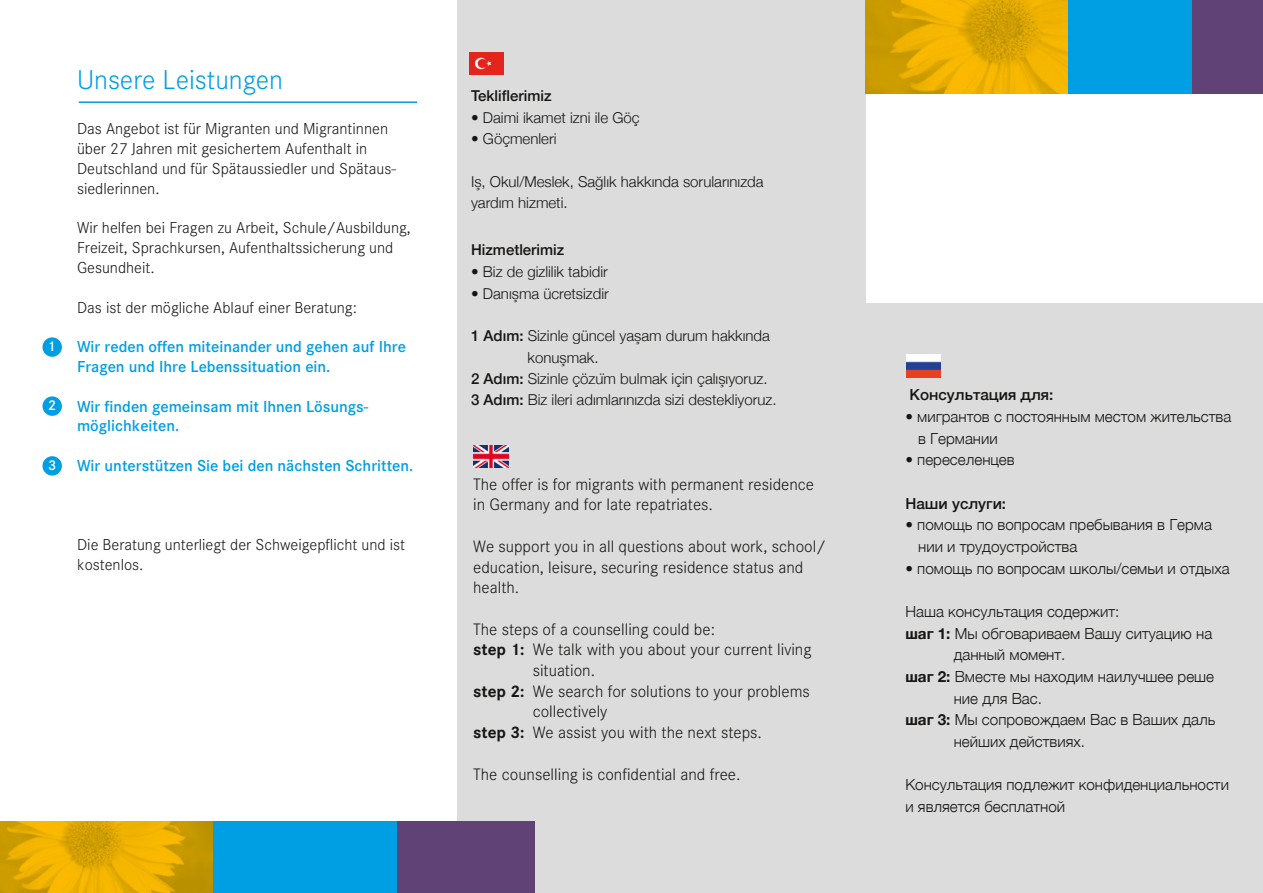
<style>
.page{position:relative;width:1263px;height:893px;background:#fff}
.page>*{position:absolute;margin:0;border:0;box-sizing:border-box;transform-origin:0 0}
.t1{font:300 28.2px "Corporate S";color:#009ee3}
.t2{font:300 17.25px/20.7px "Corporate S";color:#171615}
.t3{font:300 16.5px/19.8px "Corporate S";color:#171615}
.t4{font:600 16.5px/19.8px "Corporate S";color:#009ee3}
.t5{font:300 15.3px/21.6px "Helvetica Neue";color:#171615}
.t6{font:500 15.3px "Helvetica Neue";color:#171615}
.t7{font:300 15px/21.3px "Helvetica Neue";color:#171615}
.t8{font:500 15px "Helvetica Neue";color:#171615}
.t9{font:600 14.7px "Corporate S";color:#fff}
.s1{font-size:15.3px}
.s2{font-weight:500}
.s3{font-weight:700}
</style>
<div class="page">
<div style="left:457px;top:0;width:408px;height:893px;background:#dcdcdc"></div>
<div style="left:861px;top:304px;width:402px;height:589px;background:#dcdcdc"></div>
<img style="left:470px;top:52px;width:34px;height:23px">
<img style="left:906px;top:354px;width:34px;height:23px">
<img style="left:474px;top:445px;width:34px;height:23px">
<hr style="left:79px;top:101px;width:338px;height:2px;background:#009ee3">
<img style="left:0;top:821px;width:213px;height:72px">
<div style="left:213px;top:821px;width:199px;height:72px;background:#009ee3"></div>
<div style="left:397px;top:821px;width:138px;height:72px;background:#604276"></div>
<div style="left:43px;top:337px;width:19px;height:20px;background:#009ee3;border-radius:50%"></div>
<div style="left:43px;top:456px;width:19px;height:20px;background:#009ee3;border-radius:50%"></div>
<div style="left:43px;top:396px;width:19px;height:20px;background:#009ee3;border-radius:50%"></div>
<img style="left:866px;top:0;width:202px;height:94px">
<div style="left:1068px;top:0;width:128px;height:94px;background:#009ee3"></div>
<div style="left:1192px;top:0;width:71px;height:94px;background:#604276"></div>
<p class="t9" style="left:48px;top:342px;width:10px">1</p>
<p class="t9" style="left:48px;top:401px;width:10px">2</p>
<p class="t9" style="left:48px;top:460px;width:10px">3</p>
<h1 class="t1" style="left:77px;top:70px;width:208px">Unsere Leistungen</h1>
<p class="t3" style="left:77px;top:121px;width:320px">Das Angebot ist für Migranten und Migrantinnen über 27 Jahren mit gesichertem Aufenthalt in Deutschland und für Spätaussiedler und Spätaus&shy;siedlerinnen.</p>
<p class="t3" style="left:77px;top:220px;width:335px">Wir helfen bei Fragen zu Arbeit, Schule/Ausbildung,<br>Freizeit, Sprachkursen, Aufenthaltssicherung und<br>Gesundheit.</p>
<p class="t3" style="left:77px;top:299px;width:281px">Das ist der mögliche Ablauf einer Beratung:</p>
<p class="t4" style="left:77px;top:338px;width:330px">Wir reden offen miteinander und gehen auf Ihre<br>Fragen und Ihre Lebenssituation ein.</p>
<p class="t4" style="left:77px;top:398px;width:293px">Wir finden gemeinsam mit Ihnen Lösungs&shy;möglichkeiten.</p>
<p class="t4" style="left:77px;top:457px;width:338px">Wir unterstützen Sie bei den nächsten Schritten.</p>
<p class="t3" style="left:77px;top:536px;width:330px">Die Beratung unterliegt der Schweigepflicht und ist kostenlos.</p>
<p class="t8" style="left:471px;top:87px;width:82px">Tekliflerimiz</p>
<p class="t7" style="left:471px;top:106px;width:170px"><span class="s1">•</span> Daimi ikamet izni ile Göç</p>
<p class="t7" style="left:471px;top:128px;width:87px"><span class="s1">•</span> Göçmenleri</p>
<p class="t7" style="left:471px;top:171px;width:294px">Iş, Okul/Meslek, Sağlık hakkında sorularınızda yardım hizmeti.</p>
<p class="t8" style="left:471px;top:241px;width:95px">Hizmetlerimiz</p>
<p class="t7" style="left:471px;top:261px;width:138px"><span class="s1">•</span> Biz de gizlilik tabidir</p>
<p class="t7" style="left:471px;top:282px;width:139px"><span class="s1">•</span> Danışma ücretsizdir</p>
<p class="t7" style="left:471px;top:325px;width:300px"><span class="s2">1 Adım:</span> Sizinle güncel yaşam durum hakkında</p>
<p class="t7" style="left:527px;top:346px;width:73px">konuşmak.</p>
<p class="t7" style="left:471px;top:368px;width:298px"><span class="s2">2 Adım:</span> Sizinle çözüm bulmak için çalışıyoruz.</p>
<p class="t7" style="left:471px;top:389px;width:307px"><span class="s2">3 Adım:</span> Biz ileri adımlarınızda sizi destekliyoruz.</p>
<p class="t2" style="left:473px;top:475px;width:342px">The offer is for migrants with permanent residence in Germany and for late repatriates.</p>
<p class="t2" style="left:473px;top:537px;width:354px">We support you in all questions about work, school/ education, leisure, securing residence status and health.</p>
<p class="t2" style="left:473px;top:620px;width:243px">The steps of a counselling could be:</p>
<p class="t2" style="left:473px;top:641px;width:340px"><span class="s3">step 1:</span> We talk with you about your current living</p>
<p class="t2" style="left:533px;top:662px;width:64px">situation.</p>
<p class="t2" style="left:473px;top:682px;width:338px"><span class="s3">step 2:</span> We search for solutions to your problems</p>
<p class="t2" style="left:533px;top:703px;width:76px">collectively</p>
<p class="t2" style="left:473px;top:724px;width:290px"><span class="s3">step 3:</span> We assist you with the next steps.</p>
<p class="t2" style="left:473px;top:765px;width:269px">The counselling is confidential and free.</p>
<p class="t6" style="left:910px;top:385px;width:145px">Консультация для:</p>
<p class="t5" style="left:918px;top:406px;width:315px;text-indent:-13px">• мигрантов с постоянным местом жительства в Германии</p>
<p class="t5" style="left:905px;top:449px;width:111px">• переселенцев</p>
<p class="t6" style="left:905px;top:494px;width:102px">Наши услуги:</p>
<p class="t5" style="left:918px;top:514px;width:295px;text-indent:-13px">• помощь по вопросам пребывания в Герма нии и трудоустройства</p>
<p class="t5" style="left:905px;top:557px;width:326px">• помощь по вопросам школы/семьи и отдыха</p>
<p class="t5" style="left:905px;top:600px;width:215px">Наша консультация содержит:</p>
<p class="t5" style="left:905px;top:622px;width:308px"><span class="s3">шаг 1:</span> Мы обговариваем Вашу ситуацию на</p>
<p class="t5" style="left:954px;top:644px;width:113px">данный момент.</p>
<p class="t5" style="left:905px;top:665px;width:310px"><span class="s3">шаг 2:</span> Вместе мы находим наилучшее реше</p>
<p class="t5" style="left:954px;top:687px;width:90px">ние для Вас.</p>
<p class="t5" style="left:905px;top:709px;width:311px"><span class="s3">шаг 3:</span> Мы сопровождаем Вас в Ваших даль</p>
<p class="t5" style="left:954px;top:730px;width:133px">нейших действиях.</p>
<p class="t5" style="left:905px;top:774px;width:325px">Консультация подлежит конфиденциальности и является бесплатной</p>
</div>
